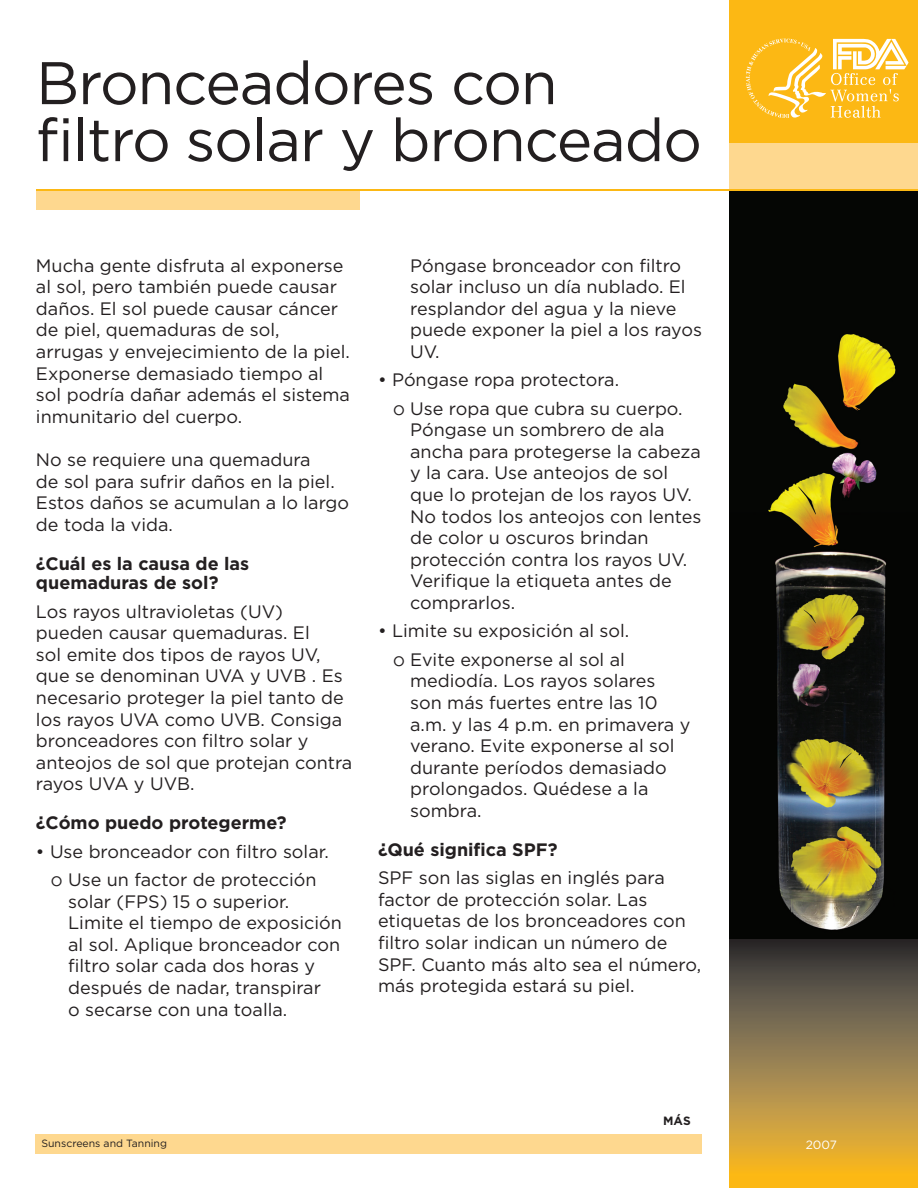
<style>
.page{position:relative;width:918px;height:1188px;background:#fff}
.page>*{position:absolute;margin:0;border:0;box-sizing:border-box;transform-origin:0 0}
.Title__2_Lines{font:60px/57px "Gotham";letter-spacing:-.02em;color:#231f20}
.Bulleted_Answers{font:18px/21.6px "Gotham";color:#231f20}
.Bold_Questions{font:700 18px/19.5px "Gotham";color:#231f20}
.Bulleted_Answers-2{font:12px "Gotham";color:#fff}
.Bulleted_Answers-3{font:700 12px "Gotham";color:#231f20}
.Bulleted_Answers-4{font:10.5px "Gotham";color:#231f20}
.s1{font-family:"Century Gothic"}
</style>
<div class="page">
<img style="left:729px;top:190px;width:189px;height:750px">
<svg style="left:729px;top:940px;width:189px;height:248px"></svg>
<div style="left:36px;top:1134px;width:666px;height:19px;background:#fed88f"></div>
<div style="left:36px;top:190px;width:324px;height:19px;background:#fed88f"></div>
<div style="left:729px;top:0;width:189px;height:145px;background:#fcb814"></div>
<svg style="left:746px;top:39px;width:163px;height:79px"></svg>
<div style="left:729px;top:143px;width:189px;height:47px;background:#fed88f"></div>
<hr style="left:36px;top:189px;width:882px;height:1px;background:#fcb814">
<p class="Title__2_Lines" style="left:36px;top:53px;width:668px">Bronceadores con filtro solar y bronceado</p>
<p class="Bulleted_Answers" style="left:36px;top:254px;width:316px">Mucha gente disfruta al exponerse al sol, pero también puede causar daños. El sol puede causar cáncer de piel, quemaduras de sol, arrugas y envejecimiento de la piel.<br>Exponerse demasiado tiempo al sol podría dañar además el sistema inmunitario del cuerpo.</p>
<p class="Bulleted_Answers" style="left:36px;top:448px;width:315px">No se requiere una quemadura<br>de sol para sufrir daños en la piel.<br>Estos daños se acumulan a lo largo de toda la vida.</p>
<p class="Bold_Questions" style="left:36px;top:553px;width:215px">¿Cuál es la causa de las quemaduras de sol?</p>
<p class="Bulleted_Answers" style="left:36px;top:600px;width:318px">Los rayos ultravioletas (UV) pueden causar quemaduras. El<br>sol emite dos tipos de rayos UV, que se denominan UVA y UVB . Es necesario proteger la piel tanto de los rayos UVA como UVB. Consiga bronceadores con filtro solar y anteojos de sol que protejan contra rayos UVA y UVB.</p>
<p class="Bold_Questions" style="left:36px;top:813px;width:252px">¿Cómo puedo protegerme?</p>
<p class="Bulleted_Answers" style="left:36px;top:840px;width:294px">• Use bronceador con filtro solar.</p>
<p class="Bulleted_Answers" style="left:68px;top:869px;width:275px;text-indent:-17px"><span class="s1">o</span> Use un factor de protección solar (FPS) 15 o superior.<br>Limite el tiempo de exposición al sol. Aplique bronceador con filtro solar cada dos horas y después de nadar, transpirar<br>o secarse con una toalla.</p>
<p class="Bulleted_Answers" style="left:410px;top:254px;width:293px">Póngase bronceador con filtro solar incluso un día nublado. El resplandor del agua y la nieve puede exponer la piel a los rayos<br>UV.</p>
<p class="Bulleted_Answers" style="left:378px;top:369px;width:243px">• Póngase ropa protectora.</p>
<p class="Bulleted_Answers" style="left:410px;top:397px;width:293px;text-indent:-17px"><span class="s1">o</span> Use ropa que cubra su cuerpo.<br>Póngase un sombrero de ala ancha para protegerse la cabeza y la cara. Use anteojos de sol que lo protejan de los rayos UV.<br>No todos los anteojos con lentes de color u oscuros brindan protección contra los rayos UV.<br>Verifique la etiqueta antes de comprarlos.</p>
<p class="Bulleted_Answers" style="left:378px;top:620px;width:253px">• Limite su exposición al sol.</p>
<p class="Bulleted_Answers" style="left:410px;top:648px;width:282px;text-indent:-17px"><span class="s1">o</span> Evite exponerse al sol al mediodía. Los rayos solares son más fuertes entre las 10 a.m. y las 4 p.m. en primavera y verano. Evite exponerse al sol durante períodos demasiado prolongados. Quédese a la sombra.</p>
<p class="Bold_Questions" style="left:378px;top:839px;width:181px">¿Qué significa SPF?</p>
<p class="Bulleted_Answers" style="left:378px;top:867px;width:325px">SPF son las siglas en inglés para factor de protección solar. Las etiquetas de los bronceadores con filtro solar indican un número de<br>SPF. Cuanto más alto sea el número, más protegida estará su piel.</p>
<p class="Bulleted_Answers-4" style="left:41px;top:1138px;width:127px">Sunscreens and Tanning</p>
<p class="Bulleted_Answers-3" style="left:663px;top:1113px;width:29px">MÁS</p>
<p class="Bulleted_Answers-2" style="left:806px;top:1138px;width:33px">2007</p>
</div>
